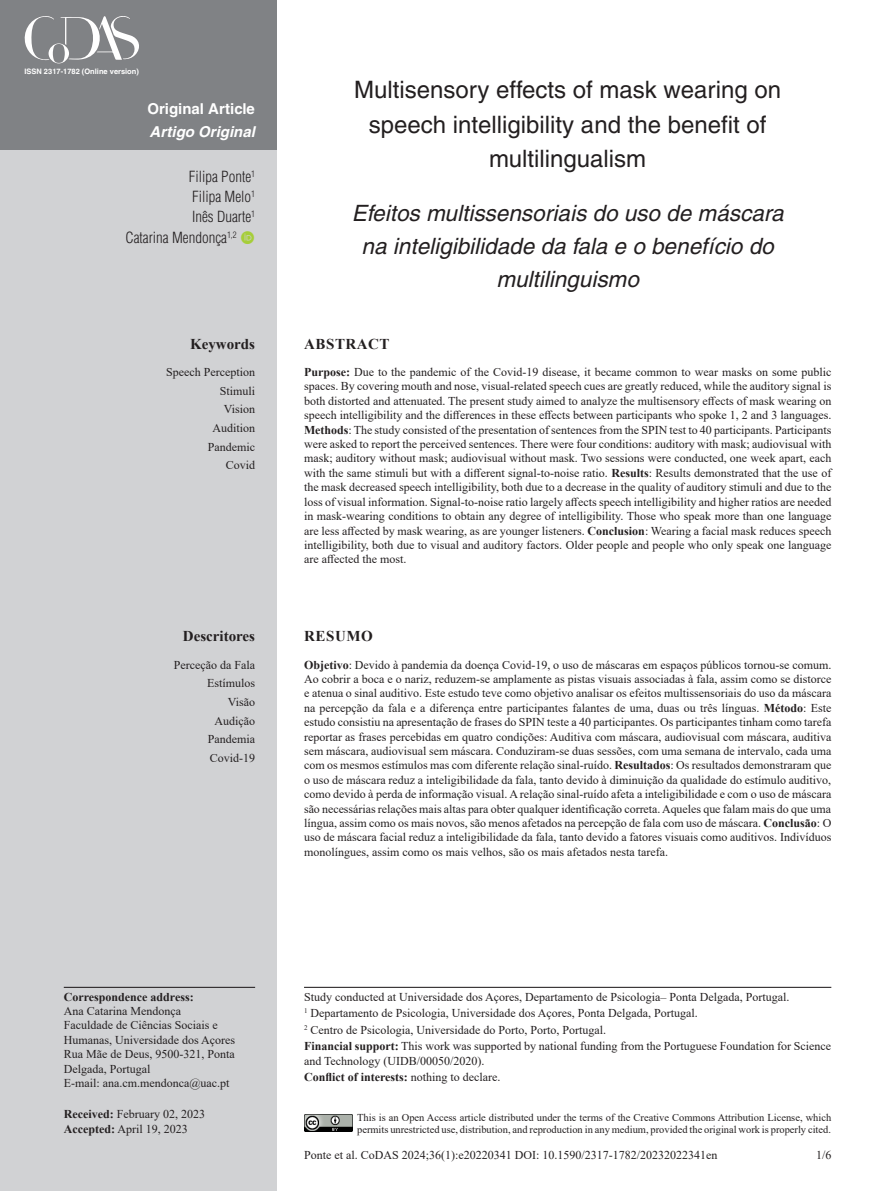
<style>
.page{position:relative;width:893px;height:1191px;background:#fff}
.page>*{position:absolute;margin:0;border:0;box-sizing:border-box;transform-origin:0 0}
.ArticleTitle{font:24px/34.5px "Helvetica";color:#231f20;text-align:center}
.ArticleTitle-Trans1{font:italic 22.5px/33px "Helvetica";color:#231f20;text-align:center}
.Authors{font:300 condensed 15px "Helvetica";color:#231f20}
.t1{font:700 15px "Helvetica";color:#fff}
.t2{font:italic 700 15px "Helvetica";color:#fff}
.KeywordsTitle-Trans1{font:700 15px "Times New Roman";color:#231f20}
.KeywordsTitle{font:700 15px "Times New Roman";color:#231f20}
.AbstractTitle{font:700 15px "Times New Roman";letter-spacing:.035em;color:#231f20}
.AbstractTitle-Trans1{font:700 15px "Times New Roman";letter-spacing:.035em;color:#231f20}
.Abstract-Trans1{font:12px/14.4px "Times New Roman";color:#231f20;text-align:justify}
.Abstract{font:12px/14.4px "Times New Roman";color:#231f20;text-align:justify}
.Correspondence{font:12px/14.4px "Times New Roman";color:#231f20}
.Affiliations{font:12px "Times New Roman";color:#231f20}
.fnFinancial-disclosu{font:12px/14.4px "Times New Roman";color:#231f20}
.fnArticleOther{font:12px "Times New Roman";color:#231f20}
.Keywords-Trans1{font:12px "Times New Roman";color:#231f20}
.Keywords{font:12px "Times New Roman";color:#231f20}
.History{font:12px/14.4px "Times New Roman";color:#231f20}
.fnConflict{font:700 12px "Times New Roman";color:#231f20}
.pubNameFooter{font:10.5px/12.6px "Times New Roman";color:#231f20}
.t3{font:700 7.5px "Helvetica";color:#fff}
.s1{font-weight:700}
.s2{font-weight:400}
</style>
<div class="page">
<div style="left:0;top:149px;width:276px;height:1042px;background:#d1d2d4"></div>
<div style="left:0;top:0;width:276px;height:149px;background:#808285"></div>
<img style="left:304px;top:1114px;width:48px;height:17px">
<svg style="left:24px;top:16px;width:115px;height:48px"></svg>
<hr style="left:64px;top:986px;width:191px;height:2px;background:#231f20">
<hr style="left:304px;top:986px;width:527px;height:2px;background:#231f20">
<p class="t3" style="left:24px;top:66px;width:116px">ISSN 2317-1782 (Online version)</p>
<p class="t1" style="left:147px;top:100px;width:109px">Original Article</p>
<p class="t2" style="left:150px;top:122px;width:107px">Artigo Original</p>
<p class="Authors" style="left:189px;top:167px;width:68px">Filipa Ponte<sup>1</sup></p>
<p class="Authors" style="left:192px;top:187px;width:65px">Filipa Melo<sup>1</sup></p>
<p class="Authors" style="left:192px;top:208px;width:65px">Inês Duarte<sup>1</sup></p>
<p class="Authors" style="left:125px;top:228px;width:113px">Catarina Mendonça<sup>1,2</sup></p>
<p class="KeywordsTitle" style="left:190px;top:333px;width:66px">Keywords</p>
<p class="Keywords" style="left:166px;top:363px;width:90px">Speech Perception</p>
<p class="Keywords" style="left:220px;top:382px;width:37px">Stimuli</p>
<p class="Keywords" style="left:224px;top:401px;width:33px">Vision</p>
<p class="Keywords" style="left:212px;top:419px;width:44px">Audition</p>
<p class="Keywords" style="left:208px;top:438px;width:49px">Pandemic</p>
<p class="Keywords" style="left:226px;top:457px;width:31px">Covid</p>
<p class="KeywordsTitle-Trans1" style="left:183px;top:625px;width:74px">Descritores</p>
<p class="Keywords-Trans1" style="left:174px;top:656px;width:83px">Perceção da Fala</p>
<p class="Keywords-Trans1" style="left:207px;top:675px;width:50px">Estímulos</p>
<p class="Keywords-Trans1" style="left:228px;top:693px;width:29px">Visão</p>
<p class="Keywords-Trans1" style="left:214px;top:712px;width:42px">Audição</p>
<p class="Keywords-Trans1" style="left:208px;top:730px;width:49px">Pandemia</p>
<p class="Keywords-Trans1" style="left:210px;top:749px;width:47px">Covid-19</p>
<p class="ArticleTitle" style="left:354px;top:72px;width:428px">Multisensory effects of mask wearing on speech intelligibility and the benefit of multilingualism</p>
<p class="ArticleTitle-Trans1" style="left:352px;top:197px;width:433px">Efeitos multissensoriais do uso de máscara na inteligibilidade da fala e o benefício do multilinguismo</p>
<p class="AbstractTitle" style="left:304px;top:333px;width:87px">ABSTRACT</p>
<p class="Abstract" style="left:304px;top:364px;width:529px"><span class="s1">Purpose:</span> Due to the pandemic of the Covid-19 disease, it became common to wear masks on some public spaces. By covering mouth and nose, visual-related speech cues are greatly reduced, while the auditory signal is both distorted and attenuated. The present study aimed to analyze the multisensory effects of mask wearing on speech intelligibility and the differences in these effects between participants who spoke 1, 2 and 3 languages.<br><span class="s1">Methods</span>: The study consisted of the presentation of sentences from the SPIN test to 40 participants. Participants were asked to report the perceived sentences. There were four conditions: auditory with mask; audiovisual with mask; auditory without mask; audiovisual without mask. Two sessions were conducted, one week apart, each with the same stimuli but with a different signal-to-noise ratio. <span class="s1">Results</span>: Results demonstrated that the use of the mask decreased speech intelligibility, both due to a decrease in the quality of auditory stimuli and due to the loss of visual information. Signal-to-noise ratio largely affects speech intelligibility and higher ratios are needed in mask-wearing conditions to obtain any degree of intelligibility. Those who speak more than one language are less affected by mask wearing, as are younger listeners. <span class="s1">Conclusion</span>: Wearing a facial mask reduces speech intelligibility, both due to visual and auditory factors. Older people and people who only speak one language are affected the most.</p>
<p class="AbstractTitle-Trans1" style="left:304px;top:625px;width:70px">RESUMO</p>
<p class="Abstract-Trans1" style="left:304px;top:657px;width:529px"><span class="s1">Objetivo</span>: Devido à pandemia da doença Covid-19, o uso de máscaras em espaços públicos tornou-se comum.<br>Ao cobrir a boca e o nariz, reduzem-se amplamente as pistas visuais associadas à fala, assim como se distorce e atenua o sinal auditivo. Este estudo teve como objetivo analisar os efeitos multissensoriais do uso da máscara na percepção da fala e a diferença entre participantes falantes de uma, duas ou três línguas. <span class="s1">Método</span>: Este estudo consistiu na apresentação de frases do SPIN teste a 40 participantes. Os participantes tinham como tarefa reportar as frases percebidas em quatro condições: Auditiva com máscara, audiovisual com máscara, auditiva sem máscara, audiovisual sem máscara. Conduziram-se duas sessões, com uma semana de intervalo, cada uma com os mesmos estímulos mas com diferente relação sinal-ruído. <span class="s1">Resultados</span>: Os resultados demonstraram que o uso de máscara reduz a inteligibilidade da fala, tanto devido à diminuição da qualidade do estímulo auditivo, como devido à perda de informação visual. A relação sinal-ruído afeta a inteligibilidade e com o uso de máscara são necessárias relações mais altas para obter qualquer identificação correta. Aqueles que falam mais do que uma língua, assim como os mais novos, são menos afetados na percepção de fala com uso de máscara. <span class="s1">Conclusão</span>: O uso de máscara facial reduz a inteligibilidade da fala, tanto devido a fatores visuais como auditivos. Indivíduos monolíngues, assim como os mais velhos, são os mais afetados nesta tarefa.</p>
<p class="Correspondence" style="left:64px;top:989px;width:173px"><span class="s1">Correspondence address:<br></span>Ana Catarina Mendonça<br>Faculdade de Ciências Sociais e<br>Humanas, Universidade dos Açores<br>Rua Mãe de Deus, 9500-321, Ponta<br>Delgada, Portugal<br>E-mail: ana.cm.mendonca@uac.pt</p>
<p class="History" style="left:64px;top:1106px;width:143px"><span class="s1">Received:</span> February 02, 2023<br><span class="s1">Accepted:</span> April 19, 2023</p>
<p class="fnArticleOther" style="left:304px;top:988px;width:487px">Study conducted at Universidade dos Açores, Departamento de Psicologia– Ponta Delgada, Portugal.</p>
<p class="Affiliations" style="left:304px;top:1004px;width:395px"><sup>1</sup> Departamento de Psicologia, Universidade dos Açores, Ponta Delgada, Portugal.</p>
<p class="Affiliations" style="left:304px;top:1021px;width:304px"><sup>2</sup> Centro de Psicologia, Universidade do Porto, Porto, Portugal.</p>
<p class="fnFinancial-disclosu" style="left:304px;top:1038px;width:529px"><span class="s1">Financial support:</span> This work was supported by national funding from the Portuguese Foundation for Science and Technology (UIDB/00050/2020).</p>
<p class="fnConflict" style="left:304px;top:1068px;width:198px">Conflict of interests: <span class="s2">nothing to declare.</span></p>
<p class="pubNameFooter" style="left:357px;top:1110px;width:476px">This is an Open Access article distributed under the terms of the Creative Commons Attribution License, which permits unrestricted use, distribution, and reproduction in any medium, provided the original work is properly cited.</p>
<p class="Abstract-Trans1" style="left:304px;top:1147px;width:415px">Ponte et al. CoDAS 2024;36(1):e20220341 DOI: 10.1590/2317-1782/20232022341en</p>
<p class="Abstract-Trans1" style="left:816px;top:1147px;width:17px">1/6</p>
</div>
